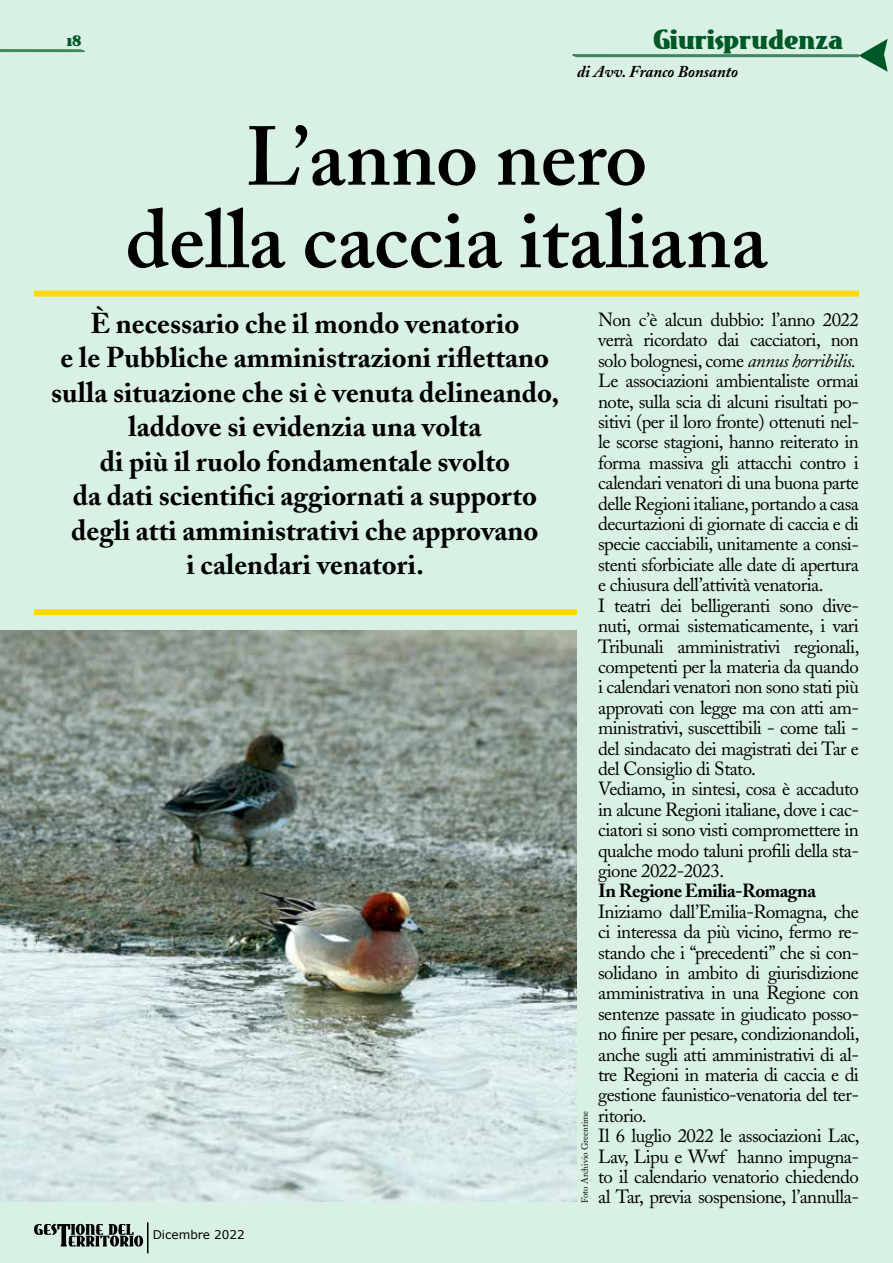
<style>
.page{position:relative;width:893px;height:1263px;background:#d9f1e5}
.page>*{position:absolute;margin:0;border:0;box-sizing:border-box;transform-origin:0 0}
.t1{font:600 82.5px/82.5px "Adobe Caslon Pro";color:#000;text-align:center}
.t2{font:700 28.5px/34.5px "Adobe Caslon";color:#000;text-align:center}
.t3{font:27px "East Market";color:#005826}
.t4{font:18.9px/20.4px "Adobe Caslon";letter-spacing:-.03em;color:#000}
.t5{font:700 18.9px "Adobe Caslon";letter-spacing:-.03em;color:#000}
.t6{font:italic 700 16.5px "Adobe Caslon";color:#000}
.t7{font:16.5px "East Market";color:#005826}
.t8{font:12px "Verdana";color:#000}
.t9{font:9px "Adobe Caslon";color:#000}
.s1{font-style:italic}
</style>
<div class="page">
<svg style="left:0;top:49px;width:85px;height:4px"></svg>
<svg style="left:572px;top:39px;width:316px;height:33px"></svg>
<svg style="left:34px;top:1224px;width:109px;height:22px"></svg>
<hr style="left:147px;top:1222px;width:2px;height:31px;background:#000">
<div style="left:34px;top:291px;width:825px;height:6px;background:#ffd800"></div>
<div style="left:34px;top:609px;width:543px;height:6px;background:#ffd800"></div>
<img style="left:0;top:631px;width:576px;height:571px">
<p class="t7" style="left:67px;top:31px;width:16px">18</p>
<h3 class="t3" style="left:653px;top:24px;width:191px">Giurisprudenza</h3>
<p class="t6" style="left:577px;top:62px;width:162px">di Avv. Franco Bonsanto</p>
<h1 class="t1" style="left:125px;top:115px;width:644px">L’anno nero<br>della caccia italiana</h1>
<p class="t2" style="left:51px;top:306px;width:510px">È necessario che il mondo venatorio<br>e le Pubbliche amministrazioni riflettano sulla situazione che si è venuta delineando, laddove si evidenzia una volta<br>di più il ruolo fondamentale svolto<br>da dati scientifici aggiornati a supporto degli atti amministrativi che approvano<br>i calendari venatori.</p>
<p class="t8" style="left:153px;top:1227px;width:94px">Dicembre 2022</p>
<p class="t9" style="left:579px;top:1203px;width:94px;rotate:-90deg">Foto Archivio Greentime</p>
<p class="t4" style="left:598px;top:310px;width:263px">Non c’è alcun dubbio: l’anno 2022 verrà ricordato dai cacciatori, non solo bolognesi, come <span class="s1">annus horribilis.<br></span>Le associazioni ambientaliste ormai note, sulla scia di alcuni risultati po&shy;sitivi (per il loro fronte) ottenuti nel&shy;le scorse stagioni, hanno reiterato in forma massiva gli attacchi contro i calendari venatori di una buona parte delle Regioni italiane, portando a casa decurtazioni di giornate di caccia e di specie cacciabili, unitamente a consi&shy;stenti sforbiciate alle date di apertura e chiusura dell’attività venatoria.<br>I teatri dei belligeranti sono dive&shy;nuti, ormai sistematicamente, i vari Tribunali amministrativi regionali, competenti per la materia da quando i calendari venatori non sono stati più approvati con legge ma con atti am&shy;ministrativi, suscettibili - come tali - del sindacato dei magistrati dei Tar e del Consiglio di Stato.<br>Vediamo, in sintesi, cosa è accaduto in alcune Regioni italiane, dove i cac&shy;ciatori si sono visti compromettere in qualche modo taluni profili della sta&shy;gione 2022-2023.</p>
<p class="t5" style="left:598px;top:879px;width:219px">In Regione Emilia-Romagna</p>
<p class="t4" style="left:598px;top:901px;width:263px">Iniziamo dall’Emilia-Romagna, che ci interessa da più vicino, fermo re&shy;stando che i “precedenti” che si con&shy;solidano in ambito di giurisdizione amministrativa in una Regione con sentenze passate in giudicato posso&shy;no finire per pesare, condizionandoli, anche sugli atti amministrativi di al&shy;tre Regioni in materia di caccia e di gestione faunistico-venatoria del ter&shy;ritorio.<br>Il 6 luglio 2022 le associazioni Lac, Lav, Lipu e Wwf hanno impugna&shy;to il calendario venatorio chiedendo al Tar, previa sospensione, l’annulla-</p>
</div>
